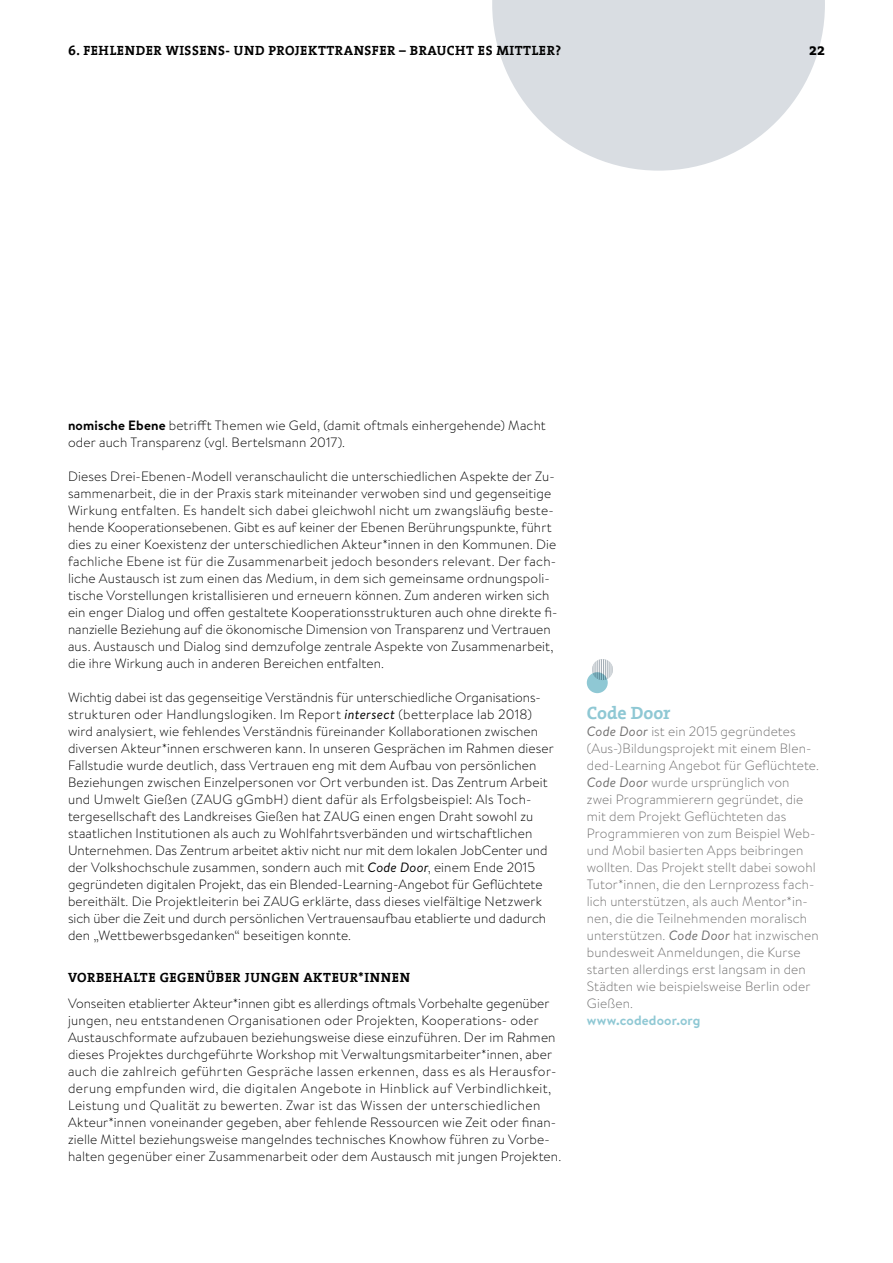
<style>
.page{position:relative;width:893px;height:1263px;background:#fff}
.page>*{position:absolute;margin:0;border:0;box-sizing:border-box;transform-origin:0 0}
.t1{font:700 18px "The Serif";letter-spacing:-.005em;color:#8fc8d4}
.t2{font:700 16.5px "The Serif";color:#000}
.t3{font:300 13.5px/17px "Brandon Text";letter-spacing:.01em;color:#000}
.t4{font:300 13.5px/17px "Brandon Text";letter-spacing:.01em;color:#706f6f}
.t5{font:700 13.5px "The Serif";letter-spacing:.04em;color:#000}
.t6{font:700 13.5px "Brandon Text";letter-spacing:.01em;color:#8fc8d4}
.s1{font-weight:700}
.s2{font-weight:400;font-style:italic}
</style>
<div class="page">
<div style="left:587px;top:672px;width:21px;height:21px;background:#8fc8d4;border-radius:50%"></div>
<svg style="left:593px;top:659px;width:20px;height:21px"></svg>
<svg style="left:492px;top:0;width:333px;height:171px;fill:#d9dde2"></svg>
<p class="t5" style="left:68px;top:39px;width:33px">6. FEHLENDER</p>
<p class="t5" style="left:166px;top:39px;width:23px">WISSENS</p>
<p class="t5" style="left:225px;top:39px;width:61px">- UND PROJEKTTRANSFER</p>
<p class="t5" style="left:399px;top:39px;width:21px">– BRA</p>
<p class="t5" style="left:437px;top:39px;width:20px">UCHT</p>
<p class="t5" style="left:478px;top:39px;width:41px">ES MITTLER</p>
<p class="t5" style="left:555px;top:39px;width:7px">?</p>
<p class="t2" style="left:809px;top:36px;width:17px">22</p>
<p class="t3" style="left:68px;top:416px;width:479px"><span class="s1">nomische Ebene</span> betrifft Themen wie Geld, (damit oftmals einhergehende) Macht oder auch Transparenz (vgl. Bertelsmann 2017).</p>
<p class="t3" style="left:68px;top:467px;width:491px">Dieses Drei-Ebenen-Modell veranschaulicht die unterschiedlichen Aspekte der Zu&shy;sammenarbeit, die in der Praxis stark miteinander verwoben sind und gegenseitige Wirkung entfalten. Es handelt sich dabei gleichwohl nicht um zwangsläufig beste&shy;hende Kooperationsebenen. Gibt es auf keiner der Ebenen Berührungspunkte, führt dies zu einer Koexistenz der unterschiedlichen Akteur*innen in den Kommunen. Die fachliche Ebene ist für die Zusammenarbeit jedoch besonders relevant. Der fach&shy;liche Austausch ist zum einen das Medium, in dem sich gemeinsame ordnungspoli&shy;tische Vorstellungen kristallisieren und erneuern können. Zum anderen wirken sich ein enger Dialog und offen gestaltete Kooperationsstrukturen auch ohne direkte fi&shy;nanzielle Beziehung auf die ökonomische Dimension von Transparenz und Vertrauen aus. Austausch und Dialog sind demzufolge zentrale Aspekte von Zusammenarbeit, die ihre Wirkung auch in anderen Bereichen entfalten.</p>
<p class="t3" style="left:68px;top:688px;width:487px">Wichtig dabei ist das gegenseitige Verständnis für unterschiedliche Organisations&shy;strukturen oder Handlungslogiken. Im Report <span class="s2">intersect</span> (betterplace lab 2018) wird analysiert, wie fehlendes Verständnis füreinander Kollaborationen zwischen diversen Akteur*innen erschweren kann. In unseren Gesprächen im Rahmen dieser Fallstudie wurde deutlich, dass Vertrauen eng mit dem Aufbau von persönlichen Beziehungen zwischen Einzelpersonen vor Ort verbunden ist. Das Zentrum Arbeit und Umwelt Gießen (ZAUG gGmbH) dient dafür als Erfolgsbeispiel: Als Toch&shy;tergesellschaft des Landkreises Gießen hat ZAUG einen engen Draht sowohl zu staatlichen Institutionen als auch zu Wohlfahrtsverbänden und wirtschaftlichen Unternehmen. Das Zentrum arbeitet aktiv nicht nur mit dem lokalen JobCenter und der Volkshochschule zusammen, sondern auch mit <span class="s2">Code Door</span>, einem Ende 2015 gegründeten digitalen Projekt, das ein Blended-Learning-Angebot für Geflüchtete bereithält. Die Projektleiterin bei ZAUG erklärte, dass dieses vielfältige Netzwerk sich über die Zeit und durch persönlichen Vertrauensaufbau etablierte und dadurch den „Wettbewerbsgedanken“ beseitigen konnte.</p>
<p class="t5" style="left:68px;top:966px;width:343px">VORBEHALTE GEGENÜBER JUNGEN AKTEUR*INNEN</p>
<p class="t3" style="left:68px;top:994px;width:495px">Vonseiten etablierter Akteur*innen gibt es allerdings oftmals Vorbehalte gegenüber jungen, neu entstandenen Organisationen oder Projekten, Kooperations- oder Austauschformate aufzubauen beziehungsweise diese einzuführen. Der im Rahmen dieses Projektes durchgeführte Workshop mit Verwaltungsmitarbeiter*innen, aber auch die zahlreich geführten Gespräche lassen erkennen, dass es als Herausfor&shy;derung empfunden wird, die digitalen Angebote in Hinblick auf Verbindlichkeit, Leistung und Qualität zu bewerten. Zwar ist das Wissen der unterschiedlichen Akteur*innen voneinander gegeben, aber fehlende Ressourcen wie Zeit oder finan&shy;zielle Mittel beziehungsweise mangelndes technisches Knowhow führen zu Vorbe&shy;halten gegenüber einer Zusammenarbeit oder dem Austausch mit jungen Projekten.</p>
<h1 class="t1" style="left:587px;top:697px;width:85px">CODE DOOR</h1>
<p class="t4" style="left:587px;top:722px;width:234px"><span class="s2">Code Door</span> ist ein 2015 gegründetes (Aus-)Bildungsprojekt mit einem Blen&shy;ded-Learning Angebot für Geflüchtete.<br><span class="s2">Code Door</span> wurde ursprünglich von<br>zwei Programmierern gegründet, die mit dem Projekt Geflüchteten das Programmieren von zum Beispiel Web&shy;und Mobil basierten Apps beibringen wollten. Das Projekt stellt dabei sowohl Tutor*innen, die den Lernprozess fach&shy;lich unterstützen, als auch Mentor*in&shy;nen, die die Teilnehmenden moralisch unterstützen. <span class="s2">Code Door</span> hat inzwischen bundesweit Anmeldungen, die Kurse starten allerdings erst langsam in den Städten wie beispielsweise Berlin oder Gießen.</p>
<p class="t6" style="left:587px;top:1011px;width:115px">www.codedoor.org</p>
</div>
